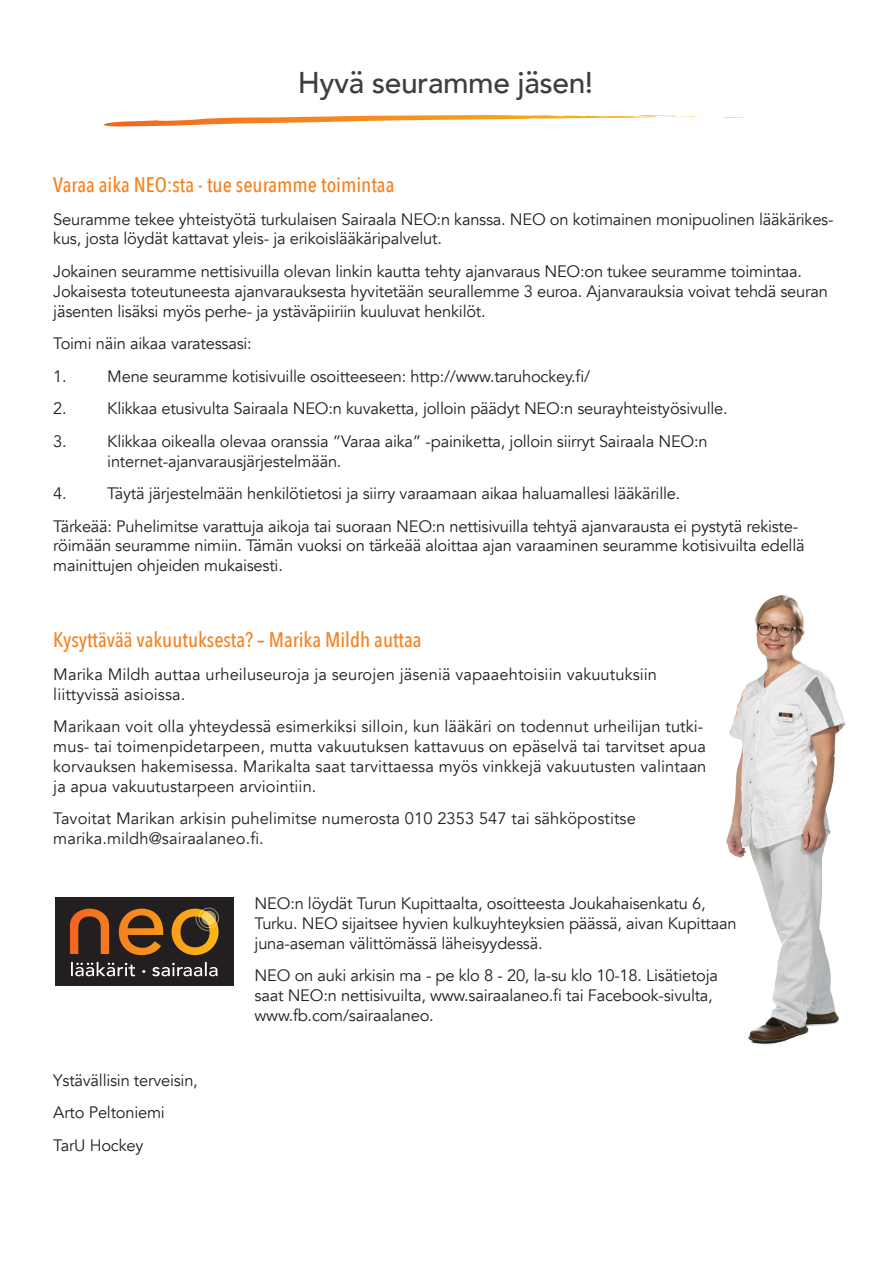
<style>
.page{position:relative;width:893px;height:1263px;background:#fff}
.page>*{position:absolute;margin:0;border:0;box-sizing:border-box;transform-origin:0 0}
.Leipis{font:500 30px "Avenir";letter-spacing:-.015em;color:#3e3e3f}
.Leipis-2{font:500 21px "Avenir Next Condensed";color:#f58220}
.Leipis-3{font:16.5px/19.8px "Avenir";letter-spacing:-.015em;color:#231f20}
.Leipis-4{font:16.5px/19.8px "Avenir";letter-spacing:.005em;color:#231f20}
</style>
<div class="page">
<img style="left:726px;top:595px;width:120px;height:450px">
<div style="left:55px;top:897px;width:178px;height:89px;background:#231f20"></div>
<svg style="left:70px;top:908px;width:149px;height:47px"></svg>
<svg style="left:71px;top:962px;width:147px;height:14px"></svg>
<svg style="left:724px;top:117px;width:20px;height:1px"></svg>
<svg style="left:104px;top:115px;width:596px;height:11px"></svg>
<p class="Leipis" style="left:298px;top:56px;width:297px">Hyvä seuramme jäsen!</p>
<p class="Leipis-2" style="left:53px;top:172px;width:343px">Varaa aika NEO:sta - tue seuramme toimintaa</p>
<p class="Leipis-3" style="left:53px;top:209px;width:782px">Seuramme tekee yhteistyötä turkulaisen Sairaala NEO:n kanssa. NEO on kotimainen monipuolinen lääkärikes&shy;kus, josta löydät kattavat yleis- ja erikoislääkäripalvelut.</p>
<p class="Leipis-3" style="left:53px;top:262px;width:776px">Jokainen seuramme nettisivuilla olevan linkin kautta tehty ajanvaraus NEO:on tukee seuramme toimintaa.<br>Jokaisesta toteutuneesta ajanvarauksesta hyvitetään seurallemme 3 euroa. Ajanvarauksia voivat tehdä seuran jäsenten lisäksi myös perhe- ja ystäväpiiriin kuuluvat henkilöt.</p>
<p class="Leipis-3" style="left:53px;top:334px;width:200px">Toimi näin aikaa varatessasi:</p>
<p class="Leipis-3" style="left:53px;top:366px;width:15px">1.</p>
<p class="Leipis-3" style="left:107px;top:366px;width:484px">Mene seuramme kotisivuille osoitteeseen: http://www.taruhockey.fi/</p>
<p class="Leipis-3" style="left:53px;top:399px;width:15px">2.</p>
<p class="Leipis-3" style="left:107px;top:399px;width:622px">Klikkaa etusivulta Sairaala NEO:n kuvaketta, jolloin päädyt NEO:n seurayhteistyösivulle.</p>
<p class="Leipis-3" style="left:53px;top:431px;width:15px">3.</p>
<p class="Leipis-3" style="left:107px;top:431px;width:602px">Klikkaa oikealla olevaa oranssia ”Varaa aika” -painiketta, jolloin siirryt Sairaala NEO:n internet-ajanvarausjärjestelmään.</p>
<p class="Leipis-3" style="left:53px;top:484px;width:15px">4.</p>
<p class="Leipis-3" style="left:107px;top:484px;width:574px">Täytä järjestelmään henkilötietosi ja siirry varaamaan aikaa haluamallesi lääkärille.</p>
<p class="Leipis-3" style="left:53px;top:516px;width:753px">Tärkeää: Puhelimitse varattuja aikoja tai suoraan NEO:n nettisivuilla tehtyä ajanvarausta ei pystytä rekiste&shy;röimään seuramme nimiin. Tämän vuoksi on tärkeää aloittaa ajan varaaminen seuramme kotisivuilta edellä mainittujen ohjeiden mukaisesti.</p>
<p class="Leipis-2" style="left:53px;top:627px;width:370px">Kysyttävää vakuutuksesta? – Marika Mildh auttaa</p>
<p class="Leipis-4" style="left:53px;top:664px;width:605px">Marika Mildh auttaa urheiluseuroja ja seurojen jäseniä vapaaehtoisiin vakuutuksiin liittyvissä asioissa.</p>
<p class="Leipis-4" style="left:53px;top:717px;width:655px">Marikaan voit olla yhteydessä esimerkiksi silloin, kun lääkäri on todennut urheilijan tutki&shy;mus- tai toimenpidetarpeen, mutta vakuutuksen kattavuus on epäselvä tai tarvitset apua korvauksen hakemisessa. Marikalta saat tarvittaessa myös vinkkejä vakuutusten valintaan ja apua vakuutustarpeen arviointiin.</p>
<p class="Leipis-4" style="left:53px;top:809px;width:584px">Tavoitat Marikan arkisin puhelimitse numerosta 010 2353 547 tai sähköpostitse marika.mildh@sairaalaneo.fi.</p>
<p class="Leipis-3" style="left:53px;top:1070px;width:146px">Ystävällisin terveisin,</p>
<p class="Leipis-3" style="left:53px;top:1103px;width:113px">Arto Peltoniemi</p>
<p class="Leipis-3" style="left:53px;top:1136px;width:92px">TarU Hockey</p>
<p class="Leipis-3" style="left:255px;top:894px;width:484px">NEO:n löydät Turun Kupittaalta, osoitteesta Joukahaisenkatu 6,<br>Turku. NEO sijaitsee hyvien kulkuyhteyksien päässä, aivan Kupittaan juna-aseman välittömässä läheisyydessä.</p>
<p class="Leipis-3" style="left:255px;top:966px;width:465px">NEO on auki arkisin ma - pe klo 8 - 20, la-su klo 10-18. Lisätietoja saat NEO:n nettisivuilta, www.sairaalaneo.fi tai Facebook-sivulta, www.fb.com/sairaalaneo.</p>
</div>
